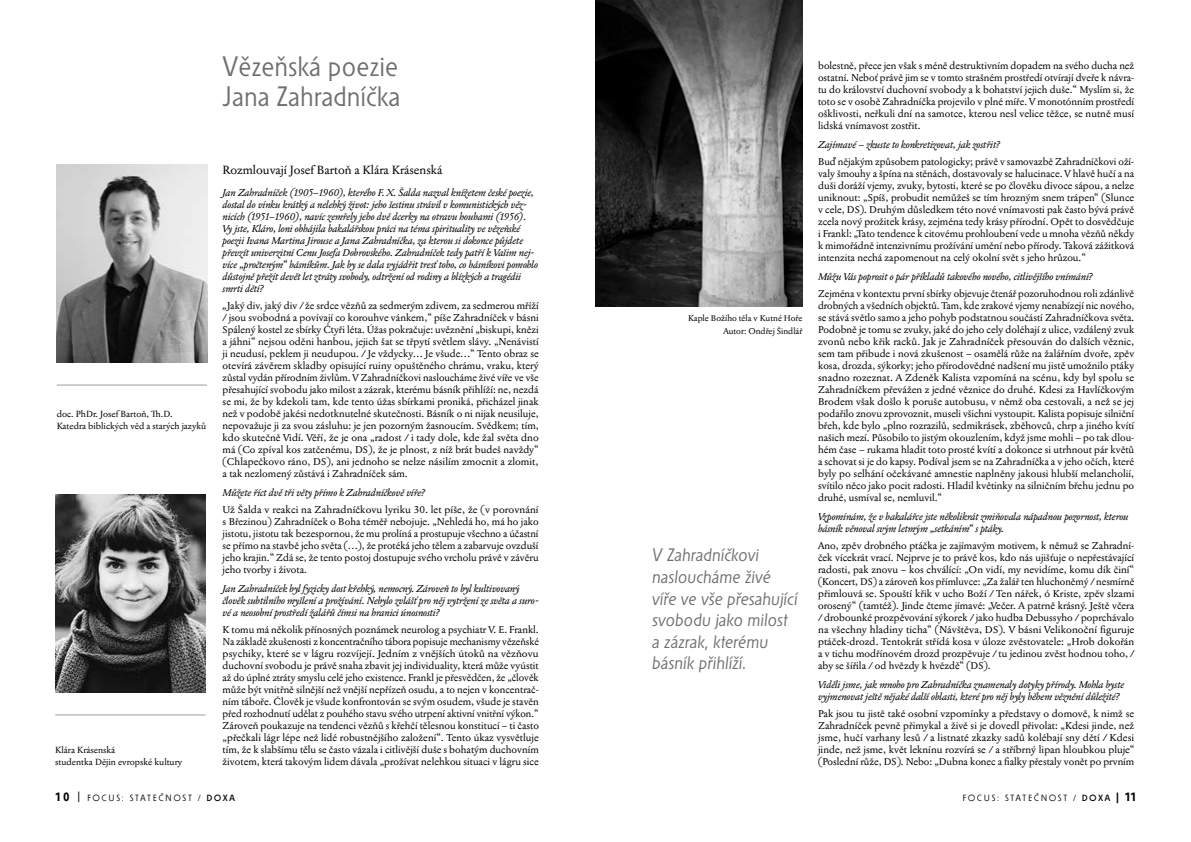
<style>
.page{position:relative;width:1191px;height:842px;background:#fff}
.page>*{position:absolute;margin:0;border:0;box-sizing:border-box;transform-origin:0 0}
.Nadpisy_článků{font:28px/30px "Solpera";color:#706f6f}
.citát{font:italic 18px/21.6px "Solpera";color:#706f6f}
.tvůrce_rozhovoru{font:12px "Jannon 10 Pro";color:#000}
.základní_text_BLOK{font:10px/12px "Jannon 10 Pro";color:#000;text-align:justify}
.Otázky{font:italic 10px/12px "Jannon 10 Pro";color:#000}
.informace{font:9px "Jannon 10 Pro";color:#000}
.paginace{font:9px "Solpera";letter-spacing:.2em;color:#000}
.Popisek_fotek{font:8.5px "Jannon 10 Pro";color:#000}
.s1{font-style:italic}
.s2{font-weight:700;font-size:12px}
.s3{font-size:12px}
.s4{font-weight:500}
.s5{font-weight:500;font-size:12px}
</style>
<div class="page">
<hr style="left:57px;top:385px;width:150px;height:1px;background:#9d9d9c">
<img style="left:595px;top:0;width:207px;height:307px">
<img style="left:57px;top:164px;width:150px;height:199px">
<hr style="left:55px;top:715px;width:151px;height:1px;background:#9d9d9c">
<img style="left:55px;top:494px;width:151px;height:199px">
<p class="Nadpisy_článků" style="left:223px;top:52px;width:179px">Vězeňská poezie<br>Jana Zahradníčka</p>
<p class="informace" style="left:57px;top:408px;width:117px">doc. PhDr. Josef Bartoň, Th.D.</p>
<p class="informace" style="left:57px;top:420px;width:151px">Katedra biblických věd a starých jazyků</p>
<p class="informace" style="left:55px;top:744px;width:61px">Klára Krásenská</p>
<p class="informace" style="left:55px;top:756px;width:129px">studentka Dějin evropské kultury</p>
<p class="tvůrce_rozhovoru" style="left:223px;top:162px;width:221px">Rozmlouvají Josef Bartoň a Klára Krásenská</p>
<p class="Otázky" style="left:223px;top:187px;width:317px">Jan Zahradníček (1905–1960), kterého F. X. Šalda nazval knížetem české poezie, dostal do vínku krátký a nelehký život: jeho šestinu strávil v komunistických věz&shy;nicích (1951–1960), navíc zemřely jeho dvě dcerky na otravu houbami (1956).<br>Vy jste, Kláro, loni obhájila bakalářskou práci na téma spirituality ve vězeňské poezii Ivana Martina Jirouse a Jana Zahradníčka, za kterou si dokonce půjdete převzít univerzitní Cenu Josefa Dobrovského. Zahradníček tedy patří k Vašim nej&shy;více „pročteným“ básníkům. Jak by se dala vyjádřit tresť toho, co básníkovi pomohlo důstojně přežít devět let ztráty svobody, odtržení od rodiny a blízkých a tragédii smrti dětí?</p>
<p class="základní_text_BLOK" style="left:223px;top:299px;width:318px"><span class="s1">„</span>Jaký div, jaký div / že srdce vězňů za sedmerým zdivem, za sedmerou mříží / jsou svobodná a povívají co korouhve vánkem,“ píše Zahradníček v básni Spálený kostel ze sbírky Čtyři léta. Úžas pokračuje: uvěznění „biskupi, knězi a jáhni“ nejsou oděni hanbou, jejich šat se třpytí světlem slávy. „Nenávistí ji neudusí, peklem ji neudupou. / Je vždycky… Je všude…“ Tento obraz se otevírá závěrem skladby opisující ruiny opuštěného chrámu, vraku, který zůstal vydán přírodním živlům. V Zahradníčkovi nasloucháme živé víře ve vše přesahující svobodu jako milost a zázrak, kterému básník přihlíží: ne, nezdá se mi, že by kdekoli tam, kde tento úžas sbírkami proniká, přicházel jinak než v podobě jakési nedotknutelné skutečnosti. Básník o ni nijak neusiluje, nepovažuje ji za svou zásluhu: je jen pozorným žasnoucím. Svědkem; tím, kdo skutečně Vidí. Věří, že je ona „radost / i tady dole, kde žal světa dno má (Co zpíval kos zatčenému, DS), že je plnost, z níž brát budeš navždy“ (Chlapečkovo ráno, DS), ani jednoho se nelze násilím zmocnit a zlomit, a tak nezlomený zůstává i Zahradníček sám.</p>
<p class="Otázky" style="left:223px;top:487px;width:204px">Můžete říct dvě tři věty přímo k Zahradníčkově víře?</p>
<p class="základní_text_BLOK" style="left:223px;top:503px;width:318px">Už Šalda v reakci na Zahradníčkovu lyriku 30. let píše, že (v porovnání s Březinou) Zahradníček o Boha téměř nebojuje. „Nehledá ho, má ho jako jistotu, jistotu tak bezespornou, že mu prolíná a prostupuje všechno a účastní se přímo na stavbě jeho světa (…), že protéká jeho tělem a zabarvuje ovzduší jeho krajin.“ Zdá se, že tento postoj dostupuje svého vrcholu právě v závěru jeho tvorby i života.</p>
<p class="Otázky" style="left:223px;top:583px;width:318px">Jan Zahradníček byl fyzicky dost křehký, nemocný. Zároveň to byl kultivovaný člověk subtilního myšlení a prožívání. Nebylo zvlášť pro něj vytržení ze světa a suro&shy;vé a neosobní prostředí žalářů čímsi na hranici únosnosti?</p>
<p class="základní_text_BLOK" style="left:223px;top:623px;width:318px">K tomu má několik přínosných poznámek neurolog a psychiatr V. E. Frankl.<br>Na základě zkušenosti z koncentračního tábora popisuje mechanismy vězeňské psychiky, které se v lágru rozvíjejí. Jedním z vnějších útoků na vězňovu duchovní svobodu je právě snaha zbavit jej individuality, která může vyústit až do úplné ztráty smyslu celé jeho existence. Frankl je přesvědčen, že „člověk může být vnitřně silnější než vnější nepřízeň osudu, a to nejen v koncentrač&shy;ním táboře. Člověk je všude konfrontován se svým osudem, všude je stavěn před rozhodnutí udělat z pouhého stavu svého utrpení aktivní vnitřní výkon.“ Zároveň poukazuje na tendenci vězňů s křehčí tělesnou konstitucí – ti často „přečkali lágr lépe než lidé robustnějšího založení“<span class="s1">.</span> Tento úkaz vysvětluje tím, že k slabšímu tělu se často vázala i citlivější duše s bohatým duchovním životem, která takovým lidem dávala „prožívat nelehkou situaci v lágru sice</p>
<p class="Popisek_fotek" style="left:688px;top:312px;width:116px">Kaple Božího těla v Kutné Hoře</p>
<p class="Popisek_fotek" style="left:723px;top:325px;width:81px">Autor: Ondřej Šindlář</p>
<p class="citát" style="left:652px;top:544px;width:147px">V Zahradníčkovi nasloucháme živé víře ve vše přesahující svobodu jako milost a zázrak, kterému básník přihlíží.</p>
<p class="základní_text_BLOK" style="left:818px;top:59px;width:318px">bolestně, přece jen však s méně destruktivním dopadem na svého ducha než ostatní. Neboť právě jim se v tomto strašném prostředí otvírají dveře k návra&shy;tu do království duchovní svobody a k bohatství jejich duše.“ Myslím si, že toto se v osobě Zahradníčka projevilo v plné míře. V monotónním prostředí ošklivosti, neřkuli dní na samotce, kterou nesl velice těžce, se nutně musí lidská vnímavost zostřit.</p>
<p class="Otázky" style="left:818px;top:139px;width:183px">Zajímavé – zkuste to konkretizovat, jak zostřit?</p>
<p class="základní_text_BLOK" style="left:818px;top:155px;width:318px">Buď nějakým způsobem patologicky; právě v samovazbě Zahradníčkovi oží&shy;valy šmouhy a špína na stěnách, dostavovaly se halucinace. V hlavě hučí a na duši doráží vjemy, zvuky, bytosti, které se po člověku divoce sápou, a nelze uniknout: „Spíš, probudit nemůžeš se tím hrozným snem trápen“ (Slunce v cele, DS). Druhým důsledkem této nové vnímavosti pak často bývá právě zcela nový prožitek krásy, zejména tedy krásy přírodní. Opět to dosvědčuje i Frankl: „Tato tendence k citovému prohloubení vede u mnoha vězňů někdy k mimořádně intenzivnímu prožívání umění nebo přírody. Taková zážitková intenzita nechá zapomenout na celý okolní svět s jeho hrůzou.“</p>
<p class="Otázky" style="left:818px;top:271px;width:276px">Můžu Vás poprosit o pár příkladů takového nového, citlivějšího vnímání?</p>
<p class="základní_text_BLOK" style="left:818px;top:287px;width:318px">Zejména v kontextu první sbírky objevuje čtenář pozoruhodnou roli zdánlivě drobných a všedních objektů. Tam, kde zrakové vjemy nenabízejí nic nového, se stává světlo samo a jeho pohyb podstatnou součástí Zahradníčkova světa.<br>Podobně je tomu se zvuky, jaké do jeho cely doléhají z ulice, vzdálený zvuk zvonů nebo křik racků. Jak je Zahradníček přesouván do dalších věznic, sem tam přibude i nová zkušenost – osamělá růže na žalářním dvoře, zpěv kosa, drozda, sýkorky; jeho přírodovědné nadšení mu jistě umožnilo ptáky snadno rozeznat. A Zdeněk Kalista vzpomíná na scénu, kdy byl spolu se Zahradníčkem převážen z jedné věznice do druhé. Kdesi za Havlíčkovým Brodem však došlo k poruše autobusu, v němž oba cestovali, a než se jej podařilo znovu zprovoznit, museli všichni vystoupit. Kalista popisuje silniční břeh, kde bylo „plno rozrazilů, sedmikrásek, zběhovců, chrp a jiného kvítí našich mezí. Působilo to jistým okouzlením, když jsme mohli – po tak dlou&shy;hém čase – rukama hladit toto prosté kvítí a dokonce si utrhnout pár květů a schovat si je do kapsy. Podíval jsem se na Zahradníčka a v jeho očích, které byly po selhání očekávané amnestie naplněny jakousi hlubší melancholií, svítilo něco jako pocit radosti. Hladil květinky na silničním břehu jednu po druhé, usmíval se, nemluvil.“</p>
<p class="Otázky" style="left:818px;top:511px;width:312px">Vzpomínám, že v bakalářce jste několikrát zmiňovala nápadnou pozornost, kterou básník věnoval svým letmým „setkáním“ s ptáky.</p>
<p class="základní_text_BLOK" style="left:818px;top:539px;width:318px">Ano, zpěv drobného ptáčka je zajímavým motivem, k němuž se Zahradní&shy;ček vícekrát vrací. Nejprve je to právě kos, kdo nás ujišťuje o nepřestávající radosti, pak znovu – kos chválící: „On vidí, my nevidíme, komu dík činí“ (Koncert, DS) a zároveň kos přímluvce: „Za žalář ten hluchoněmý / nesmírně přimlouvá se. Spouští křik v ucho Boží / Ten nářek, ó Kriste, zpěv slzami orosený“ (tamtéž). Jinde čteme jímavé: „Večer. A patrně krásný. Ještě včera / drobounké prozpěvování sýkorek / jako hudba Debussyho / poprchávalo na všechny hladiny ticha“ (Návštěva, DS). V básni Velikonoční figuruje ptáček-drozd. Tentokrát střídá kosa v úloze zvěstovatele: „Hrob dokořán a v tichu modřínovém drozd prozpěvuje / tu jedinou zvěst hodnou toho, / aby se šířila / od hvězdy k hvězdě“ (DS).</p>
<p class="Otázky" style="left:818px;top:679px;width:307px">Viděli jsme, jak mnoho pro Zahradníčka znamenaly dotyky přírody. Mohla byste vyjmenovat ještě nějaké další oblasti, které pro něj byly během věznění důležité?</p>
<p class="základní_text_BLOK" style="left:818px;top:707px;width:318px">Pak jsou tu jistě také osobní vzpomínky a představy o domově, k nimž se Zahradníček pevně přimykal a živě si je dovedl přivolat: „Kdesi jinde, než jsme, hučí varhany lesů / a listnaté zkazky sadů kolébají sny dětí / Kdesi jinde, než jsme, květ leknínu rozvírá se / a stříbrný lipan hloubkou pluje“ (Poslední růže, DS). Nebo: „Dubna konec a fialky přestaly vonět po prvním</p>
<p class="paginace" style="left:55px;top:793px;width:181px"><span class="s2">10</span> <span class="s3">|</span> FOCUS: STATEČNOST / <span class="s4">DOXA</span></p>
<p class="paginace" style="left:962px;top:793px;width:175px">FOCUS: STATEČNOST / <span class="s4">DOXA</span> <span class="s5">|</span> <span class="s2">11</span></p>
</div>
